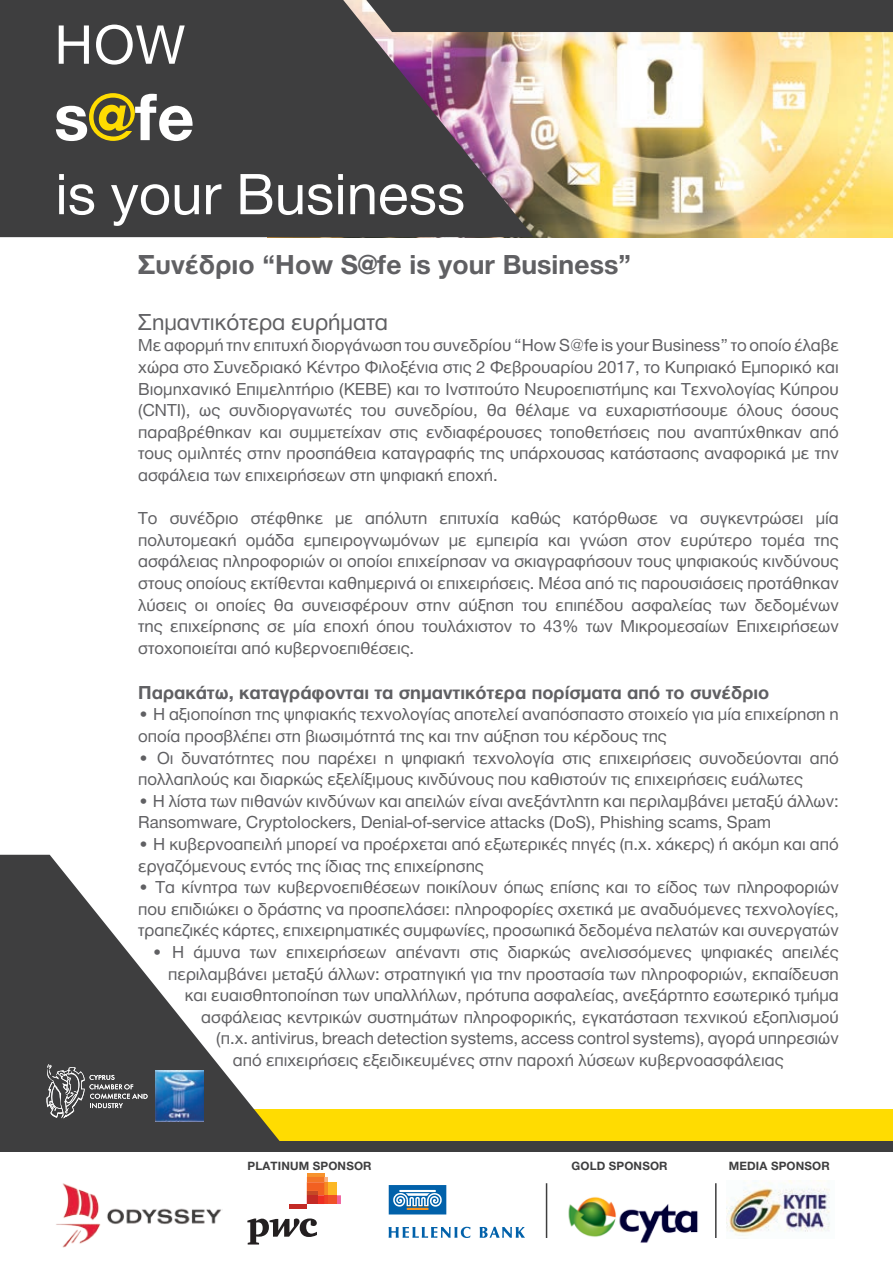
<style>
.page{position:relative;width:893px;height:1263px;background:#fff}
.page>*{position:absolute;margin:0;border:0;box-sizing:border-box;transform-origin:0 0}
.t1{font:700 69.3px "CF Helvetica";color:#fff}
.t2{font:60.3px "CF Helvetica";color:#fff}
.t3{font:57.45px "CF Helvetica";color:#fff}
.t4{font:700 28.5px "CF Helvetica";color:#606063}
.t5{font:24px "CF Helvetica";color:#606063}
.t6{font:700 19.5px "CF Helvetica";color:#606063}
.t7{font:18px/21.6px "CF Helvetica";color:#606063}
.t8{font:700 12.45px "CF Helvetica";letter-spacing:.015em;color:#3e3e3f}
.s1{color:#ffdc01}
</style>
<div class="page">
<div style="left:200px;top:1109px;width:693px;height:39px;background:#ffdc01"></div>
<img style="left:534px;top:32px;width:359px;height:205px">
<svg style="left:0;top:0;width:534px;height:237px;background:#4f494d"></svg>
<svg style="left:0;top:855px;width:377px;height:297px"></svg>
<div style="left:43px;top:1142px;width:850px;height:121px;background:#3e3e3f"></div>
<div style="left:0;top:1152px;width:893px;height:111px;background:#fff"></div>
<div style="left:366px;top:0;width:527px;height:32px;background:#3e3e3f"></div>
<svg style="left:47px;top:1064px;width:101px;height:54px;background:#5e5e5f"></svg>
<img style="left:156px;top:1071px;width:48px;height:50px">
<img style="left:56px;top:1183px;width:167px;height:65px">
<img style="left:726px;top:1180px;width:104px;height:56px">
<hr style="left:715px;top:1183px;width:2px;height:55px;background:#3e3e3f">
<hr style="left:546px;top:1183px;width:1px;height:55px;background:#3e3e3f">
<svg style="left:389px;top:1185px;width:57px;height:29px;background:#498aba"></svg>
<svg style="left:389px;top:1227px;width:82px;height:11px"></svg>
<svg style="left:480px;top:1227px;width:45px;height:11px"></svg>
<svg style="left:247px;top:1218px;width:70px;height:26px"></svg>
<hr style="left:307px;top:1173px;width:17px;height:4px;background:#f7932e">
<svg style="left:307px;top:1177px;width:34px;height:27px"></svg>
<hr style="left:307px;top:1191px;width:11px;height:4px;background:#c54925">
<div style="left:307px;top:1195px;width:11px;height:9px;background:#c32a25"></div>
<hr style="left:289px;top:1204px;width:18px;height:4px;background:#c32a25">
<img style="left:568px;top:1197px;width:130px;height:46px">
<h3 class="t3" style="left:54px;top:14px;width:132px">HOW</h3>
<h1 class="t1" style="left:54px;top:80px;width:142px">s<span class="s1">@</span>fe</h1>
<h2 class="t2" style="left:55px;top:162px;width:411px">is your Business</h2>
<h3 class="t4" style="left:138px;top:249px;width:494px">Συνέδριο “How S@fe is your Business”</h3>
<h3 class="t5" style="left:138px;top:309px;width:251px">Σημαντικότερα ευρήματα</h3>
<p class="t7" style="left:138px;top:335px;width:702px;text-align:justify">Με αφορμή την επιτυχή διοργάνωση του συνεδρίου “How S@fe is your Business” το οποίο έλαβε χώρα στο Συνεδριακό Κέντρο Φιλοξένια στις 2 Φεβρουαρίου 2017, το Κυπριακό Εμπορικό και Βιομηχανικό Επιμελητήριο (ΚΕΒΕ) και το Ινστιτούτο Νευροεπιστήμης και Τεχνολογίας Κύπρου (CNTI), ως συνδιοργανωτές του συνεδρίου, θα θέλαμε να ευχαριστήσουμε όλους όσους παραβρέθηκαν και συμμετείχαν στις ενδιαφέρουσες τοποθετήσεις που αναπτύχθηκαν από τους ομιλητές στην προσπάθεια καταγραφής της υπάρχουσας κατάστασης αναφορικά με την ασφάλεια των επιχειρήσεων στη ψηφιακή εποχή.</p>
<p class="t7" style="left:138px;top:507px;width:702px;text-align:justify">Το συνέδριο στέφθηκε με απόλυτη επιτυχία καθώς κατόρθωσε να συγκεντρώσει μία πολυτομεακή ομάδα εμπειρογνωμόνων με εμπειρία και γνώση στον ευρύτερο τομέα της ασφάλειας πληροφοριών οι οποίοι επιχείρησαν να σκιαγραφήσουν τους ψηφιακούς κινδύνους στους οποίους εκτίθενται καθημερινά οι επιχειρήσεις. Μέσα από τις παρουσιάσεις προτάθηκαν λύσεις οι οποίες θα συνεισφέρουν στην αύξηση του επιπέδου ασφαλείας των δεδομένων της επιχείρησης σε μία εποχή όπου τουλάχιστον το 43% των Μικρομεσαίων Επιχειρήσεων στοχοποιείται από κυβερνοεπιθέσεις.</p>
<p class="t6" style="left:138px;top:682px;width:633px">Παρακάτω, καταγράφονται τα σημαντικότερα πορίσματα από το συνέδριο</p>
<p class="t7" style="left:138px;top:704px;width:702px">• Η αξιοποίηση της ψηφιακής τεχνολογίας αποτελεί αναπόσπαστο στοιχείο για μία επιχείρηση η οποία προσβλέπει στη βιωσιμότητά της και την αύξηση του κέρδους της</p>
<p class="t7" style="left:138px;top:747px;width:702px">• Οι δυνατότητες που παρέχει η ψηφιακή τεχνολογία στις επιχειρήσεις συνοδεύονται από πολλαπλούς και διαρκώς εξελίξιμους κινδύνους που καθιστούν τις επιχειρήσεις ευάλωτες</p>
<p class="t7" style="left:138px;top:790px;width:702px">• Η λίστα των πιθανών κινδύνων και απειλών είναι ανεξάντλητη και περιλαμβάνει μεταξύ άλλων:<br>Ransomware, Cryptolockers, Denial-of-service attacks (DoS), Phishing scams, Spam</p>
<p class="t7" style="left:138px;top:833px;width:702px">• Η κυβερνοαπειλή μπορεί να προέρχεται από εξωτερικές πηγές (π.χ. χάκερς) ή ακόμη και από εργαζόμενους εντός της ίδιας της επιχείρησης</p>
<p class="t7" style="left:138px;top:876px;width:702px;text-align:justify">• Τα κίνητρα των κυβερνοεπιθέσεων ποικίλουν όπως επίσης και το είδος των πληροφοριών που επιδιώκει ο δράστης να προσπελάσει: πληροφορίες σχετικά με αναδυόμενες τεχνολογίες, τραπεζικές κάρτες, επιχειρηματικές συμφωνίες, προσωπικά δεδομένα πελατών και συνεργατών</p>
<p class="t7" style="left:152px;top:941px;width:689px">• Η άμυνα των επιχειρήσεων απέναντι στις διαρκώς ανελισσόμενες ψηφιακές απειλές</p>
<p class="t7" style="left:168px;top:963px;width:672px">περιλαμβάνει μεταξύ άλλων: στρατηγική για την προστασία των πληροφοριών, εκπαίδευση</p>
<p class="t7" style="left:185px;top:984px;width:656px">και ευαισθητοποίηση των υπαλλήλων, πρότυπα ασφαλείας, ανεξάρτητο εσωτερικό τμήμα</p>
<p class="t7" style="left:201px;top:1006px;width:639px">ασφάλειας κεντρικών συστηµάτων πληροφορικής, εγκατάσταση τεχνικού εξοπλισμού</p>
<p class="t7" style="left:216px;top:1028px;width:624px">(π.χ. antivirus, breach detection systems, access control systems), αγορά υπηρεσιών</p>
<p class="t7" style="left:233px;top:1049px;width:552px">από επιχειρήσεις εξειδικευμένες στην παροχή λύσεων κυβερνοασφάλειας</p>
<p class="t8" style="left:247px;top:1159px;width:126px">PLATINUM SPONSOR</p>
<p class="t8" style="left:571px;top:1159px;width:98px">GOLD SPONSOR</p>
<p class="t8" style="left:729px;top:1159px;width:102px">MEDIA SPONSOR</p>
</div>
